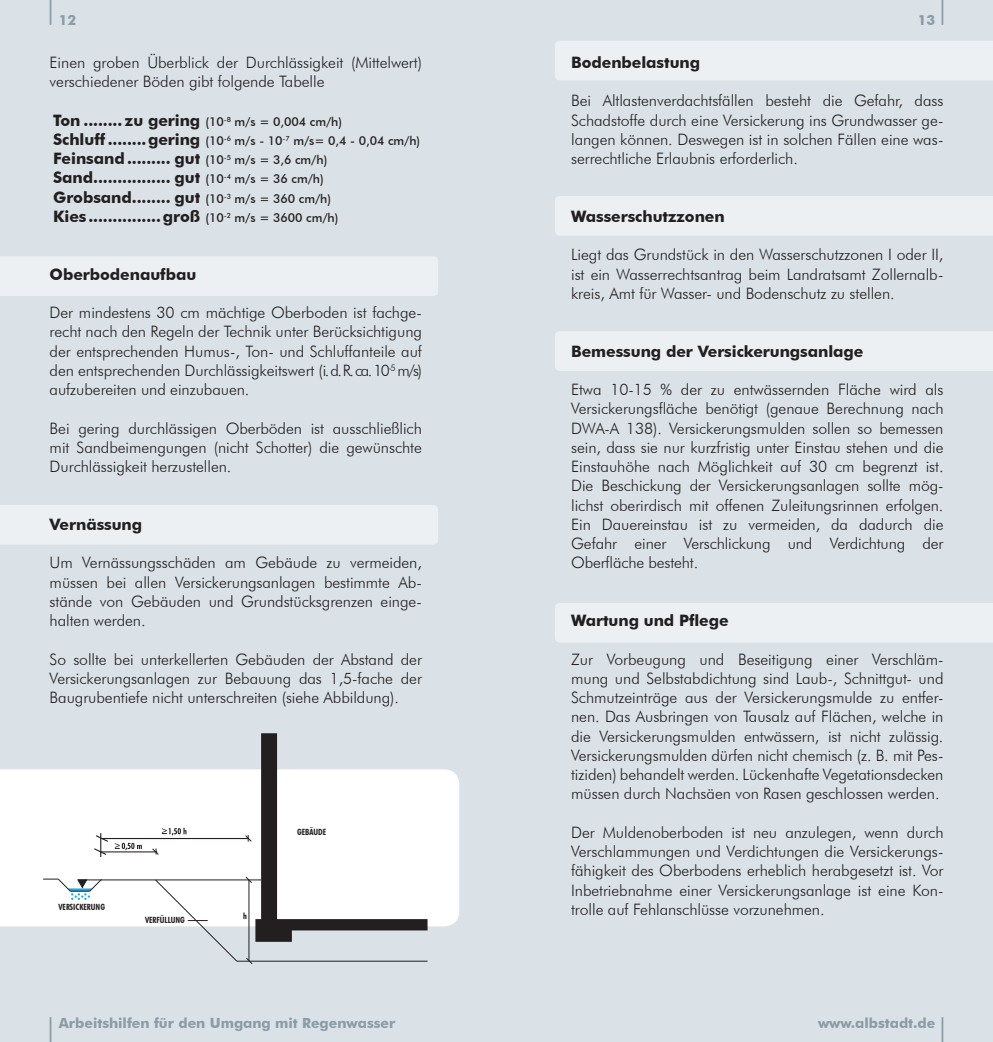
<style>
.page{position:relative;width:993px;height:1042px;background:#fff}
.page>*{position:absolute;margin:0;border:0;box-sizing:border-box;transform-origin:0 0}
.t1{font:300 15.75px/19.2px "Futura BT";letter-spacing:-.005em;color:#231f20;text-align:justify}
.t2{font:700 15.75px "Futura BT";letter-spacing:-.005em;color:#231f20}
.t3{font:700 14px "Futura BT";color:#8a9ca6}
.t4{font:500 12.25px "Futura BT";letter-spacing:-.005em;color:#231f20}
.t5{font:700 condensed 8.58px "Futura BT";color:#231f20}
.s1{font-weight:500;font-size:12.25px}
.s2{font-weight:700;font-size:15.75px}
</style>
<div class="page">
<div style="left:0;top:0;width:992px;height:1042px;background:#dae2e7"></div>
<svg style="left:50px;top:0;width:1px;height:25px"></svg>
<svg style="left:50px;top:1017px;width:1px;height:25px"></svg>
<hr style="left:941px;top:1017px;width:2px;height:25px;background:#8a9ca6">
<hr style="left:941px;top:0;width:2px;height:25px;background:#8a9ca6">
<div style="left:0;top:769px;width:459px;height:157px;background:#fff"></div>
<div style="left:0;top:256px;width:438px;height:40px;background:#ecf0f2"></div>
<div style="left:0;top:505px;width:438px;height:39px;background:#ecf0f2"></div>
<div style="left:555px;top:41px;width:437px;height:39px;background:#ecf0f2"></div>
<div style="left:555px;top:196px;width:437px;height:40px;background:#ecf0f2"></div>
<div style="left:555px;top:331px;width:437px;height:40px;background:#ecf0f2"></div>
<div style="left:555px;top:603px;width:437px;height:39px;background:#ecf0f2"></div>
<hr style="left:237px;top:961px;width:190px;height:1px;background:#231f20">
<hr style="left:78px;top:879px;width:183px;height:1px;background:#231f20">
<hr style="left:248px;top:880px;width:1px;height:81px;background:#231f20">
<svg style="left:154px;top:879px;width:84px;height:83px"></svg>
<svg style="left:245px;top:957px;width:8px;height:7px"></svg>
<hr style="left:101px;top:838px;width:147px;height:1px;background:#231f20">
<hr style="left:101px;top:851px;width:56px;height:1px;background:#231f20">
<svg style="left:151px;top:847px;width:8px;height:8px"></svg>
<svg style="left:93px;top:833px;width:16px;height:24px"></svg>
<svg style="left:244px;top:733px;width:183px;height:209px"></svg>
<svg style="left:162px;top:828px;width:24px;height:7px"></svg>
<svg style="left:115px;top:843px;width:27px;height:7px"></svg>
<svg style="left:43px;top:878px;width:60px;height:22px"></svg>
<p class="t3" style="left:59px;top:11px;width:19px">12</p>
<p class="t1" style="left:50px;top:53px;width:374px">Einen groben Überblick der Durchlässigkeit (Mittelwert) verschiedener Böden gibt folgende Tabelle</p>
<p class="t2" style="left:53px;top:110px;width:290px">Ton ........ zu gering <span class="s1">(10</span><sup>-8</sup> <span class="s1">m/s = 0,004 cm/h)</span></p>
<p class="t4" style="left:53px;top:133px;width:368px"><span class="s2">Schluff ........gering</span> (10<sup>-6</sup> m/s - 10<sup>-7</sup> m/s= 0,4 - 0,04 cm/h)</p>
<p class="t2" style="left:53px;top:149px;width:276px">Feinsand......... gut <span class="s1">(10</span><sup>-5</sup> <span class="s1">m/s = 3,6 cm/h)</span></p>
<p class="t2" style="left:53px;top:168px;width:272px">Sand................ gut <span class="s1">(10</span><sup>-4</sup> <span class="s1">m/s = 36 cm/h)</span></p>
<p class="t2" style="left:53px;top:187px;width:279px">Grobsand........ gut <span class="s1">(10</span><sup>-3</sup> <span class="s1">m/s = 360 cm/h)</span></p>
<p class="t2" style="left:53px;top:207px;width:287px">Kies...............groß <span class="s1">(10</span><sup>-2</sup> <span class="s1">m/s = 3600 cm/h)</span></p>
<p class="t2" style="left:50px;top:264px;width:148px">Oberbodenaufbau</p>
<p class="t1" style="left:50px;top:303px;width:374px">Der mindestens 30 cm mächtige Oberboden ist fachge&shy;recht nach den Regeln der Technik unter Berücksichtigung der entsprechenden Humus-, Ton- und Schluffanteile auf den entsprechenden Durchlässigkeitswert (i. d. R. ca. 10<sup>-5</sup> m/s) aufzubereiten und einzubauen.</p>
<p class="t1" style="left:50px;top:418px;width:374px">Bei gering durchlässigen Oberböden ist ausschließlich mit Sandbeimengungen (nicht Schotter) die gewünschte Durchlässigkeit herzustellen.</p>
<p class="t2" style="left:50px;top:515px;width:94px">Vernässung</p>
<p class="t1" style="left:50px;top:553px;width:374px">Um Vernässungsschäden am Gebäude zu vermeiden, müssen bei allen Versickerungsanlagen bestimmte Ab&shy;stände von Gebäuden und Grundstücksgrenzen einge&shy;halten werden.</p>
<p class="t1" style="left:50px;top:649px;width:374px">So sollte bei unterkellerten Gebäuden der Abstand der Versickerungsanlagen zur Bebauung das 1,5-fache der Baugrubentiefe nicht unterschreiten (siehe Abbildung).</p>
<p class="t5" style="left:58px;top:901px;width:48px">VERSICKERUNG</p>
<p class="t5" style="left:145px;top:915px;width:41px">VERFÜLLUNG</p>
<p class="t5" style="left:243px;top:911px;width:5px">h</p>
<p class="t5" style="left:297px;top:826px;width:31px">GEBÄUDE</p>
<p class="t3" style="left:917px;top:11px;width:19px">13</p>
<p class="t2" style="left:571px;top:53px;width:130px">Bodenbelastung</p>
<p class="t1" style="left:571px;top:91px;width:374px">Bei Altlastenverdachtsfällen besteht die Gefahr, dass Schadstoffe durch eine Versickerung ins Grundwasser ge&shy;langen können. Deswegen ist in solchen Fällen eine was&shy;serrechtliche Erlaubnis erforderlich.</p>
<p class="t2" style="left:571px;top:207px;width:155px">Wasserschutzzonen</p>
<p class="t1" style="left:571px;top:245px;width:374px">Liegt das Grundstück in den Wasserschutzzonen I oder II, ist ein Wasserrechtsantrag beim Landratsamt Zollernalb&shy;kreis, Amt für Wasser- und Bodenschutz zu stellen.</p>
<p class="t2" style="left:571px;top:341px;width:294px">Bemessung der Versickerungsanlage</p>
<p class="t1" style="left:571px;top:380px;width:374px">Etwa 10-15 % der zu entwässernden Fläche wird als Versickerungsfläche benötigt (genaue Berechnung nach DWA-A 138). Versickerungsmulden sollen so bemessen sein, dass sie nur kurzfristig unter Einstau stehen und die Einstauhöhe nach Möglichkeit auf 30 cm begrenzt ist.<br>Die Beschickung der Versickerungsanlagen sollte mög&shy;lichst oberirdisch mit offenen Zuleitungsrinnen erfolgen.<br>Ein Dauereinstau ist zu vermeiden, da dadurch die Gefahr einer Verschlickung und Verdichtung der Oberfläche besteht.</p>
<p class="t2" style="left:571px;top:611px;width:159px">Wartung und Pflege</p>
<p class="t1" style="left:571px;top:649px;width:374px">Zur Vorbeugung und Beseitigung einer Verschläm&shy;mung und Selbstabdichtung sind Laub-, Schnittgut- und Schmutzeinträge aus der Versickerungsmulde zu entfer&shy;nen. Das Ausbringen von Tausalz auf Flächen, welche in die Versickerungsmulden entwässern, ist nicht zulässig.<br>Versickerungsmulden dürfen nicht chemisch (z. B. mit Pes&shy;tiziden) behandelt werden. Lückenhafte Vegetationsdecken müssen durch Nachsäen von Rasen geschlossen werden.</p>
<p class="t1" style="left:571px;top:822px;width:374px">Der Muldenoberboden ist neu anzulegen, wenn durch Verschlammungen und Verdichtungen die Versickerungs&shy;fähigkeit des Oberbodens erheblich herabgesetzt ist. Vor Inbetriebnahme einer Versickerungsanlage ist eine Kon&shy;trolle auf Fehlanschlüsse vorzunehmen.</p>
<p class="t3" style="left:59px;top:1014px;width:338px">Arbeitshilfen für den Umgang mit Regenwasser</p>
<p class="t3" style="left:817px;top:1014px;width:119px">www.albstadt.de</p>
</div>
